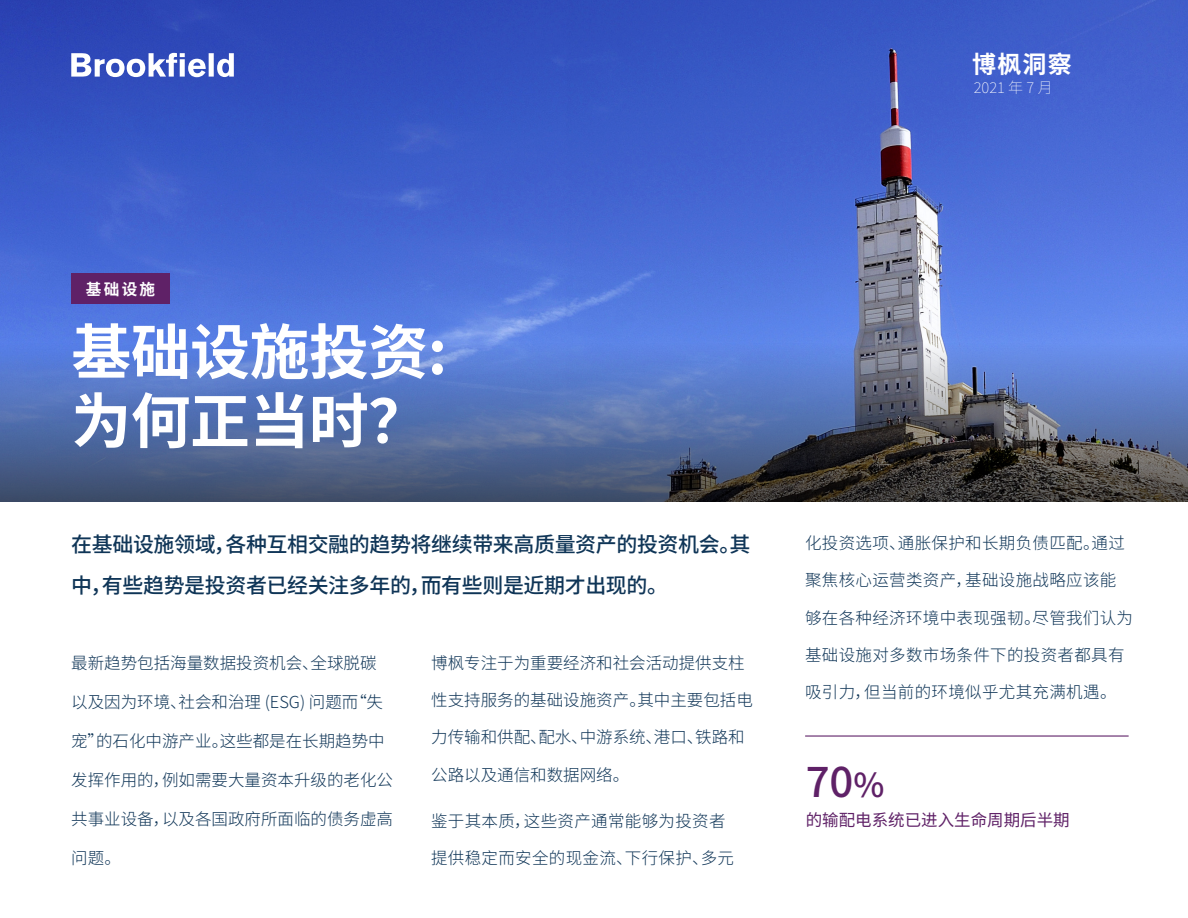
<style>
.page{position:relative;width:1188px;height:918px;background:#fff}
.page>*{position:absolute;margin:0;border:0;box-sizing:border-box;transform-origin:0 0}
.Paper_Title{font:700 60px "Noto Sans SC";letter-spacing:-.01em;color:#fff}
.Bydo{font:500 42px "Noto Sans SC";color:#5f2167}
.INSIGHTS_Header{font:700 24px "Noto Sans SC";color:#fff}
.Intro{font:500 21px/40.5px "Noto Sans SC";letter-spacing:-.02em;color:#0f3557}
.Bydo-2{font:300 16.5px "Noto Sans SC";color:#0f3557}
.Body{font:300 16.5px "Noto Sans SC";letter-spacing:.02em;color:#0f3557}
.Bydo-3{font:16.5px "Noto Sans SC";color:#5f2167}
.t1{font:700 15.6px "Noto Sans SC";color:#fff}
.Date{font:100 15px "Noto Sans SC";color:#fff}
.s1{font-size:33px}
</style>
<div class="page">
<img style="left:0;top:0;width:1188px;height:343px">
<svg style="left:0;top:343px;width:1188px;height:159px;background:#526899"></svg>
<svg style="left:71px;top:53px;width:163px;height:24px"></svg>
<hr style="left:805px;top:735px;width:324px;height:2px;background:#5f2167">
<div style="left:71px;top:273px;width:99px;height:31px;background:#5f2167"></div>
<p class="INSIGHTS_Header" style="left:972px;top:51px;width:101px">博枫洞察</p>
<p class="Date" style="left:974px;top:79px;width:80px">2021 年 7 月</p>
<p class="t1" style="left:86px;top:280px;width:71px">基础设施</p>
<p class="Paper_Title" style="left:71px;top:318px;width:377px">基础设施投资:</p>
<p class="Paper_Title" style="left:71px;top:387px;width:358px">为何正当时？</p>
<p class="Intro" style="left:71px;top:525px;width:681px">在基础设施领域，各种互相交融的趋势将继续带来高质量资产的投资机会。其中，有些趋势是投资者已经关注多年的，而有些则是近期才出现的。</p>
<p class="Bydo-2" style="left:71px;top:653px;width:307px">最新趋势包括海量数据投资机会、全球脱碳</p>
<p class="Bydo-2" style="left:71px;top:692px;width:313px">以及因为环境、社会和治理 (ESG) 问题而“失</p>
<p class="Bydo-2" style="left:71px;top:732px;width:315px">宠”的石化中游产业。这些都是在长期趋势中</p>
<p class="Bydo-2" style="left:71px;top:771px;width:323px">发挥作用的，例如需要大量资本升级的老化公</p>
<p class="Bydo-2" style="left:71px;top:810px;width:323px">共事业设备，以及各国政府所面临的债务虚高</p>
<p class="Bydo-2" style="left:71px;top:849px;width:51px">问题。</p>
<p class="Bydo-2" style="left:431px;top:653px;width:315px">博枫专注于为重要经济和社会活动提供支柱</p>
<p class="Bydo-2" style="left:431px;top:691px;width:323px">性支持服务的基础设施资产。其中主要包括电</p>
<p class="Bydo-2" style="left:431px;top:728px;width:315px">力传输和供配、配水、中游系统、港口、铁路和</p>
<p class="Bydo-2" style="left:431px;top:765px;width:200px">公路以及通信和数据网络。</p>
<p class="Body" style="left:431px;top:811px;width:296px">鉴于其本质，这些资产通常能够为投资者</p>
<p class="Body" style="left:431px;top:849px;width:304px">提供稳定而安全的现金流、下行保护、多元</p>
<p class="Body" style="left:805px;top:533px;width:321px">化投资选项、通胀保护和长期负债匹配。通过</p>
<p class="Body" style="left:805px;top:571px;width:313px">聚焦核心运营类资产，基础设施战略应该能</p>
<p class="Body" style="left:805px;top:608px;width:330px">够在各种经济环境中表现强韧。尽管我们认为</p>
<p class="Body" style="left:805px;top:646px;width:321px">基础设施对多数市场条件下的投资者都具有</p>
<p class="Body" style="left:805px;top:683px;width:313px">吸引力，但当前的环境似乎尤其充满机遇。</p>
<p class="Bydo" style="left:806px;top:758px;width:80px">70<span class="s1">%</span></p>
<p class="Bydo-3" style="left:806px;top:811px;width:265px">的输配电系统已进入生命周期后半期</p>
</div>
